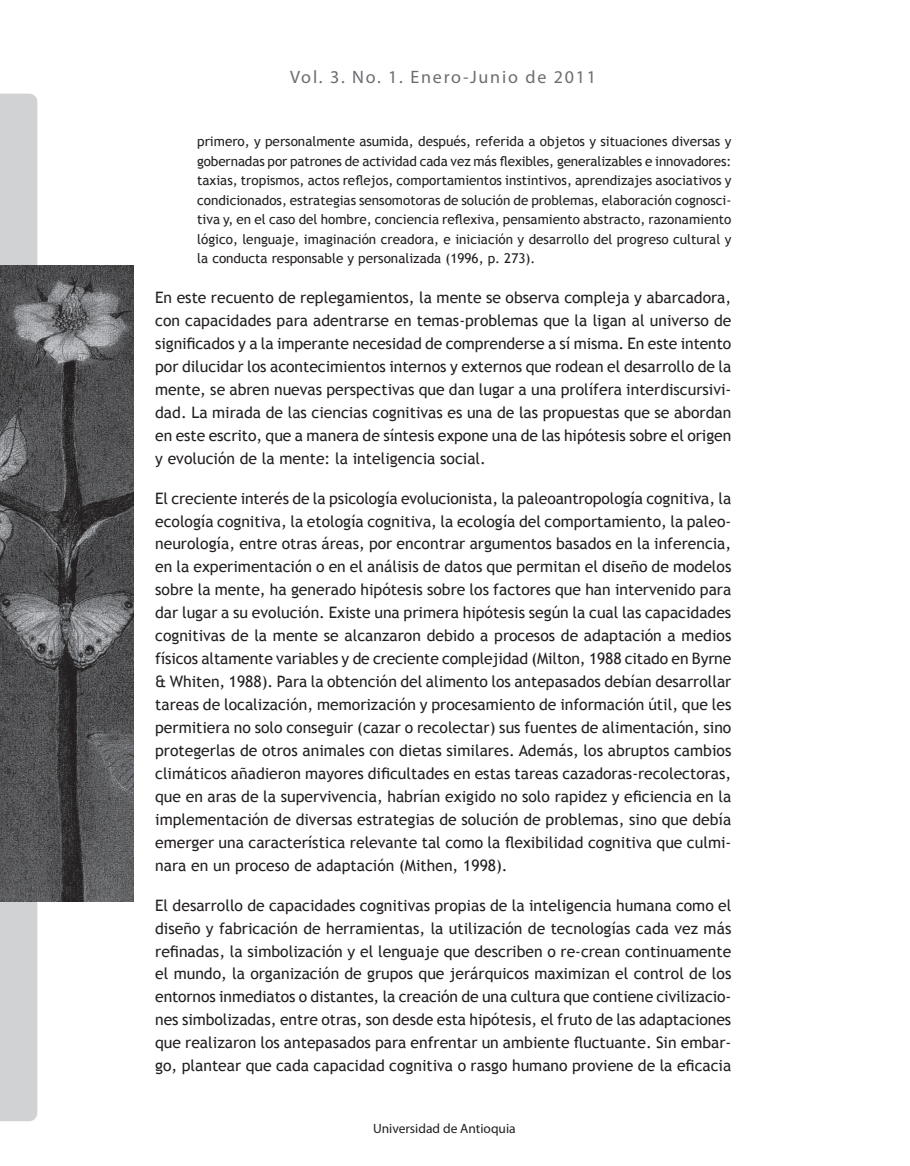
<style>
.page{position:relative;width:910px;height:1166px;background:#fff}
.page>*{position:absolute;margin:0;border:0;box-sizing:border-box;transform-origin:0 0}
.t1{font:18px "Myriad Pro";letter-spacing:.1em;color:#6c6d70}
.t2{font:15.75px/23px "Trebuchet MS";color:#231f20;text-align:justify}
.t3{font:13.5px/19.5px "Trebuchet MS";color:#231f20;text-align:justify}
.t4{font:13.5px "Myriad Pro";color:#231f20}
</style>
<div class="page">
<div style="left:0;top:94px;width:37px;height:1026px;background:#d1d2d4"></div>
<img style="left:0;top:265px;width:134px;height:635px">
<p class="t1" style="left:290px;top:66px;width:308px">Vol. 3. No. 1. Enero-Junio de 2011</p>
<p class="t3" style="left:197px;top:132px;width:536px">primero, y personalmente asumida, después, referida a objetos y situaciones diversas y gobernadas por patrones de actividad cada vez más flexibles, generalizables e innovadores: taxias, tropismos, actos reflejos, comportamientos instintivos, aprendizajes asociativos y condicionados, estrategias sensomotoras de solución de problemas, elaboración cognosci&shy;tiva y, en el caso del hombre, conciencia reflexiva, pensamiento abstracto, razonamiento lógico, lenguaje, imaginación creadora, e iniciación y desarrollo del progreso cultural y la conducta responsable y personalizada (1996, p. 273).</p>
<p class="t2" style="left:155px;top:286px;width:578px">En este recuento de replegamientos, la mente se observa compleja y abarcadora, con capacidades para adentrarse en temas-problemas que la ligan al universo de significados y a la imperante necesidad de comprenderse a sí misma. En este intento por dilucidar los acontecimientos internos y externos que rodean el desarrollo de la mente, se abren nuevas perspectivas que dan lugar a una prolífera interdiscursivi&shy;dad. La mirada de las ciencias cognitivas es una de las propuestas que se abordan en este escrito, que a manera de síntesis expone una de las hipótesis sobre el origen y evolución de la mente: la inteligencia social.</p>
<p class="t2" style="left:155px;top:486px;width:578px">El creciente interés de la psicología evolucionista, la paleoantropología cognitiva, la ecología cognitiva, la etología cognitiva, la ecología del comportamiento, la paleo&shy;neurología, entre otras áreas, por encontrar argumentos basados en la inferencia, en la experimentación o en el análisis de datos que permitan el diseño de modelos sobre la mente, ha generado hipótesis sobre los factores que han intervenido para dar lugar a su evolución. Existe una primera hipótesis según la cual las capacidades cognitivas de la mente se alcanzaron debido a procesos de adaptación a medios físicos altamente variables y de creciente complejidad (Milton, 1988 citado en Byrne &amp; Whiten, 1988). Para la obtención del alimento los antepasados debían desarrollar tareas de localización, memorización y procesamiento de información útil, que les permitiera no solo conseguir (cazar o recolectar) sus fuentes de alimentación, sino protegerlas de otros animales con dietas similares. Además, los abruptos cambios climáticos añadieron mayores dificultades en estas tareas cazadoras-recolectoras, que en aras de la supervivencia, habrían exigido no solo rapidez y eficiencia en la implementación de diversas estrategias de solución de problemas, sino que debía emerger una característica relevante tal como la flexibilidad cognitiva que culmi&shy;nara en un proceso de adaptación (Mithen, 1998).</p>
<p class="t2" style="left:155px;top:893px;width:578px">El desarrollo de capacidades cognitivas propias de la inteligencia humana como el diseño y fabricación de herramientas, la utilización de tecnologías cada vez más refinadas, la simbolización y el lenguaje que describen o re-crean continuamente el mundo, la organización de grupos que jerárquicos maximizan el control de los entornos inmediatos o distantes, la creación de una cultura que contiene civilizacio&shy;nes simbolizadas, entre otras, son desde esta hipótesis, el fruto de las adaptaciones que realizaron los antepasados para enfrentar un ambiente fluctuante. Sin embar&shy;go, plantear que cada capacidad cognitiva o rasgo humano proviene de la eficacia</p>
<p class="t4" style="left:373px;top:1119px;width:144px">Universidad de Antioquia</p>
</div>
